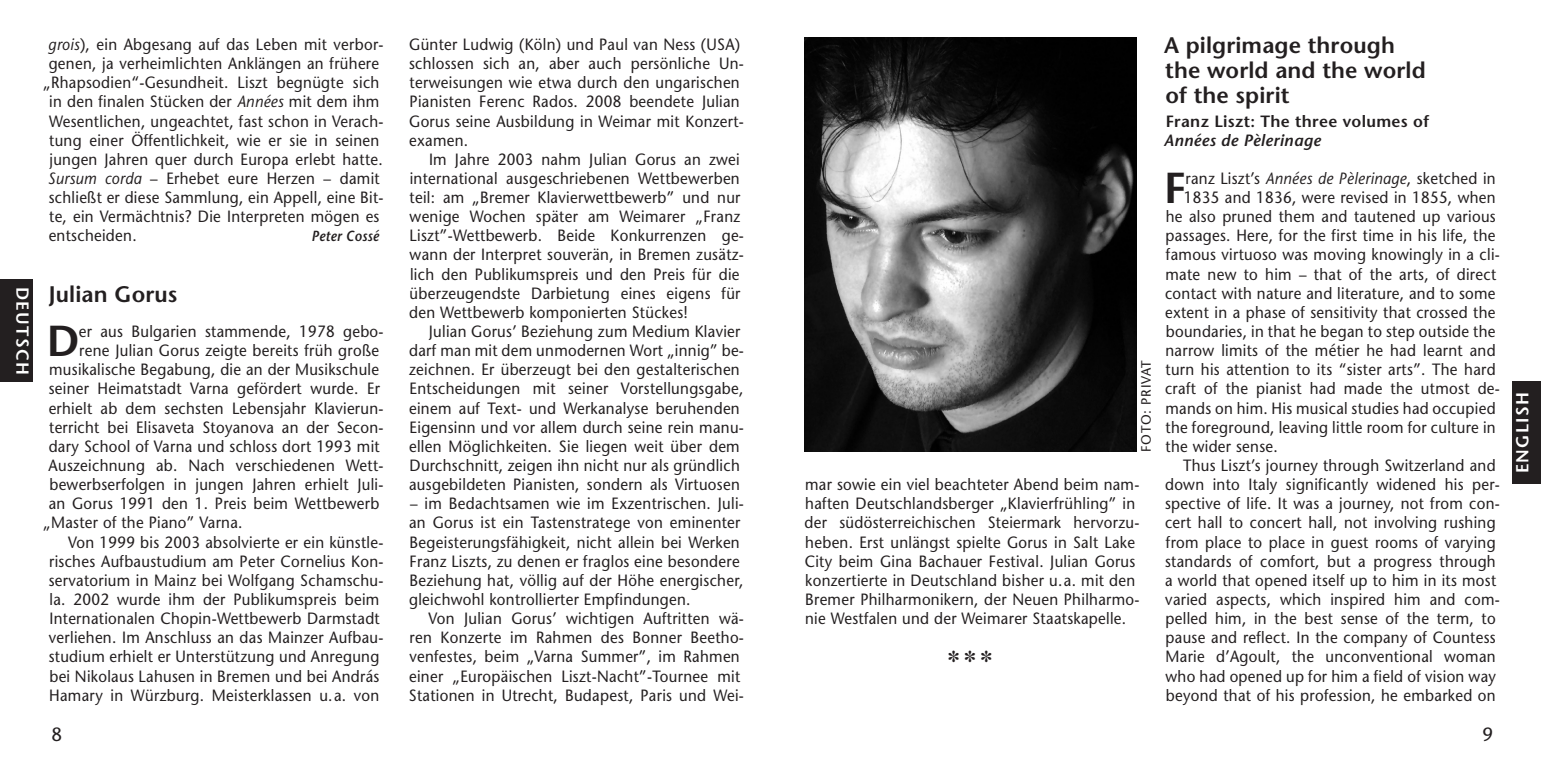
<style>
.page{position:relative;width:1541px;height:763px;background:#fff}
.page>*{position:absolute;margin:0;border:0;box-sizing:border-box;transform-origin:0 0}
._02___Initial_-280{font:600 43.2px "Stone Sans LT";color:#231f20}
._04b___Head_10_p___S{font:600 22.5px/24.8px "Stone Sans LT";letter-spacing:.005em;color:#231f20}
.t1{font:19.12px "Stone Sans LT";color:#231f20}
._00___Randmarke_7_75{font:600 17.55px "Stone Sans LT";letter-spacing:.075em;color:#fff}
._03___Txt_7_25_p___v{font:16.2px/19.1px "Stone Sans LT";letter-spacing:.02em;color:#231f20;scale:.93 1}
._02___Initial_-280-2{font:16.2px "Stone Sans LT";letter-spacing:.02em;color:#231f20;scale:.93 1}
._01___Txt_7_25_p___S{font:600 16.2px/19.1px "Stone Sans LT";letter-spacing:.02em;color:#231f20}
._03___Txt_7_25_p___v-2{font:italic 600 14.62px "Stone Sans LT";letter-spacing:.02em;color:#231f20;scale:.9 1}
._88___Fotonachweis_6{font:13.5px "Stone Sans LT";letter-spacing:.05em;color:#231f20}
.s1{font-style:italic}
</style>
<div class="page">
<div style="left:0;top:280px;width:32px;height:102px;background:#231f20"></div>
<div style="left:1512px;top:382px;width:29px;height:102px;background:#231f20"></div>
<img style="left:804px;top:37px;width:332px;height:415px">
<p class="_00___Randmarke_7_75" style="left:33px;top:287px;width:89px;rotate:90deg">DEUTSCH</p>
<p class="_03___Txt_7_25_p___v" style="left:48px;top:35px;width:362px"><span class="s1">grois</span>), ein Abgesang auf das Leben mit verbor-</p>
<p class="_03___Txt_7_25_p___v" style="left:49px;top:54px;width:357px">genen, ja verheimlichten Anklängen an frühere</p>
<p class="_03___Txt_7_25_p___v" style="left:43px;top:73px;width:363px">„Rhapsodien“-Gesundheit. Liszt begnügte sich</p>
<p class="_03___Txt_7_25_p___v" style="left:49px;top:92px;width:356px">in den finalen Stücken der <span class="s1">Années</span> mit dem ihm</p>
<p class="_03___Txt_7_25_p___v" style="left:49px;top:111px;width:361px">Wesentlichen, ungeachtet, fast schon in Verach-</p>
<p class="_03___Txt_7_25_p___v" style="left:49px;top:130px;width:357px">tung einer Öffentlichkeit, wie er sie in seinen</p>
<p class="_03___Txt_7_25_p___v" style="left:49px;top:150px;width:360px">jungen Jahren quer durch Europa erlebt hatte.</p>
<p class="_03___Txt_7_25_p___v" style="left:48px;top:169px;width:358px"><span class="s1">Sursum corda</span> – Erhebet eure Herzen – damit</p>
<p class="_03___Txt_7_25_p___v" style="left:49px;top:188px;width:362px">schließt er diese Sammlung, ein Appell, eine Bit-</p>
<p class="_03___Txt_7_25_p___v" style="left:49px;top:207px;width:357px">te, ein Vermächtnis? Die Interpreten mögen es</p>
<p class="_03___Txt_7_25_p___v" style="left:49px;top:226px;width:96px">entscheiden.</p>
<p class="_03___Txt_7_25_p___v-2" style="left:312px;top:227px;width:76px">Peter Cossé</p>
<p class="_04b___Head_10_p___S" style="left:49px;top:282px;width:130px">Julian Gorus</p>
<p class="_02___Initial_-280" style="left:47px;top:315px;width:34px">D</p>
<p class="_02___Initial_-280-2" style="left:79px;top:322px;width:329px">er aus Bulgarien stammende, 1978 gebo-</p>
<p class="_02___Initial_-280-2" style="left:79px;top:341px;width:324px">rene Julian Gorus zeigte bereits früh große</p>
<p class="_02___Initial_-280-2" style="left:49px;top:360px;width:356px">musikalische Begabung, die an der Musikschule</p>
<p class="_02___Initial_-280-2" style="left:49px;top:379px;width:358px">seiner Heimatstadt Varna gefördert wurde. Er</p>
<p class="_02___Initial_-280-2" style="left:49px;top:398px;width:362px">erhielt ab dem sechsten Lebensjahr Klavierun-</p>
<p class="_02___Initial_-280-2" style="left:49px;top:417px;width:361px">terricht bei Elisaveta Stoyanova an der Secon-</p>
<p class="_02___Initial_-280-2" style="left:49px;top:436px;width:357px">dary School of Varna und schloss dort 1993 mit</p>
<p class="_02___Initial_-280-2" style="left:49px;top:456px;width:362px">Auszeichnung ab. Nach verschiedenen Wett-</p>
<p class="_02___Initial_-280-2" style="left:49px;top:475px;width:361px">bewerbserfolgen in jungen Jahren erhielt Juli-</p>
<p class="_02___Initial_-280-2" style="left:49px;top:494px;width:357px">an Gorus 1991 den 1. Preis beim Wettbewerb</p>
<p class="_02___Initial_-280-2" style="left:43px;top:513px;width:216px">„Master of the Piano” Varna.</p>
<p class="_03___Txt_7_25_p___v" style="left:49px;top:532px;width:362px;text-indent:19px">Von 1999 bis 2003 absolvierte er ein künstle&shy;risches Aufbaustudium am Peter Cornelius Kon&shy;servatorium in Mainz bei Wolfgang Schamschu&shy;la. 2002 wurde ihm der Publikumspreis beim Internationalen Chopin-Wettbewerb Darmstadt verliehen. Im Anschluss an das Mainzer Aufbau&shy;studium erhielt er Unterstützung und Anregung bei Nikolaus Lahusen in Bremen und bei András Hamary in Würzburg. Meisterklassen u.a. von</p>
<p class="_03___Txt_7_25_p___v" style="left:409px;top:35px;width:362px">Günter Ludwig (Köln) und Paul van Ness (USA) schlossen sich an, aber auch persönliche Un&shy;terweisungen wie etwa durch den ungarischen Pianisten Ferenc Rados. 2008 beendete Julian Gorus seine Ausbildung in Weimar mit Konzert&shy;examen.</p>
<p class="_03___Txt_7_25_p___v" style="left:409px;top:150px;width:362px;text-indent:20px">Im Jahre 2003 nahm Julian Gorus an zwei international ausgeschriebenen Wettbewerben teil: am „Bremer Klavierwettbewerb” und nur wenige Wochen später am Weimarer „Franz Liszt”-Wettbewerb. Beide Konkurrenzen ge&shy;wann der Interpret souverän, in Bremen zusätz&shy;lich den Publikumspreis und den Preis für die überzeugendste Darbietung eines eigens für den Wettbewerb komponierten Stückes!</p>
<p class="_03___Txt_7_25_p___v" style="left:409px;top:322px;width:362px;text-indent:20px">Julian Gorus’ Beziehung zum Medium Klavier darf man mit dem unmodernen Wort „innig” be&shy;zeichnen. Er überzeugt bei den gestalterischen Entscheidungen mit seiner Vorstellungsgabe, einem auf Text- und Werkanalyse beruhenden Eigensinn und vor allem durch seine rein manu&shy;ellen Möglichkeiten. Sie liegen weit über dem Durchschnitt, zeigen ihn nicht nur als gründlich ausgebildeten Pianisten, sondern als Virtuosen</p>
<p class="_03___Txt_7_25_p___v" style="left:409px;top:494px;width:362px">– im Bedachtsamen wie im Exzentrischen. Juli&shy;an Gorus ist ein Tastenstratege von eminenter Begeisterungsfähigkeit, nicht allein bei Werken Franz Liszts, zu denen er fraglos eine besondere Beziehung hat, völlig auf der Höhe energischer, gleichwohl kontrollierter Empfindungen.</p>
<p class="_03___Txt_7_25_p___v" style="left:409px;top:609px;width:362px;text-indent:20px">Von Julian Gorus’ wichtigen Auftritten wä&shy;ren Konzerte im Rahmen des Bonner Beetho&shy;venfestes, beim „Varna Summer”, im Rahmen einer „Europäischen Liszt-Nacht”-Tournee mit Stationen in Utrecht, Budapest, Paris und Wei-</p>
<p class="_88___Fotonachweis_6" style="left:1138px;top:452px;width:93px;rotate:-90deg">FOTO: PRIVAT</p>
<p class="_03___Txt_7_25_p___v" style="left:804px;top:475px;width:362px">mar sowie ein viel beachteter Abend beim nam&shy;haften Deutschlandsberger „Klavierfrühling” in der südösterreichischen Steiermark hervorzu&shy;heben. Erst unlängst spielte Gorus in Salt Lake City beim Gina Bachauer Festival. Julian Gorus konzertierte in Deutschland bisher u.a. mit den Bremer Philharmonikern, der Neuen Philharmo&shy;nie Westfalen und der Weimarer Staatskapelle.</p>
<p class="_04b___Head_10_p___S" style="left:1164px;top:33px;width:263px">A pilgrimage through the world and the world of the spirit</p>
<p class="_01___Txt_7_25_p___S" style="left:1164px;top:111px;width:267px">Franz Liszt: The three volumes of<br><span class="s1">Années de Pèlerinage</span></p>
<p class="_02___Initial_-280" style="left:1164px;top:162px;width:23px">F</p>
<p class="_02___Initial_-280-2" style="left:1185px;top:169px;width:335px">ranz Liszt’s <span class="s1">Années de Pèlerinage</span>, sketched in</p>
<p class="_02___Initial_-280-2" style="left:1184px;top:188px;width:337px">1835 and 1836, were revised in 1855, when</p>
<p class="_02___Initial_-280-2" style="left:1166px;top:207px;width:356px">he also pruned them and tautened up various</p>
<p class="_02___Initial_-280-2" style="left:1165px;top:226px;width:356px">passages. Here, for the first time in his life, the</p>
<p class="_02___Initial_-280-2" style="left:1166px;top:245px;width:361px">famous virtuoso was moving knowingly in a cli-</p>
<p class="_02___Initial_-280-2" style="left:1165px;top:264px;width:357px">mate new to him – that of the arts, of direct</p>
<p class="_02___Initial_-280-2" style="left:1165px;top:283px;width:357px">contact with nature and literature, and to some</p>
<p class="_02___Initial_-280-2" style="left:1165px;top:303px;width:357px">extent in a phase of sensitivity that crossed the</p>
<p class="_02___Initial_-280-2" style="left:1166px;top:322px;width:356px">boundaries, in that he began to step outside the</p>
<p class="_02___Initial_-280-2" style="left:1165px;top:341px;width:357px">narrow limits of the métier he had learnt and</p>
<p class="_02___Initial_-280-2" style="left:1165px;top:360px;width:356px">turn his attention to its “sister arts”. The hard</p>
<p class="_02___Initial_-280-2" style="left:1165px;top:379px;width:362px">craft of the pianist had made the utmost de-</p>
<p class="_02___Initial_-280-2" style="left:1165px;top:398px;width:357px">mands on him. His musical studies had occupied</p>
<p class="_02___Initial_-280-2" style="left:1165px;top:417px;width:356px">the foreground, leaving little room for culture in</p>
<p class="_02___Initial_-280-2" style="left:1165px;top:436px;width:122px">the wider sense.</p>
<p class="_03___Txt_7_25_p___v" style="left:1165px;top:456px;width:362px;text-indent:18px">Thus Liszt’s journey through Switzerland and down into Italy significantly widened his per&shy;spective of life. It was a journey, not from con&shy;cert hall to concert hall, not involving rushing from place to place in guest rooms of varying standards of comfort, but a progress through a world that opened itself up to him in its most varied aspects, which inspired him and com&shy;pelled him, in the best sense of the term, to pause and reflect. In the company of Countess Marie d’Agoult, the unconventional woman who had opened up for him a field of vision way beyond that of his profession, he embarked on</p>
<p class="t1" style="left:52px;top:722px;width:12px">8</p>
<p class="t1" style="left:1482px;top:722px;width:12px">9</p>
<p class="_00___Randmarke_7_75" style="left:1511px;top:473px;width:83px;rotate:-90deg">ENGLISH</p>
</div>
